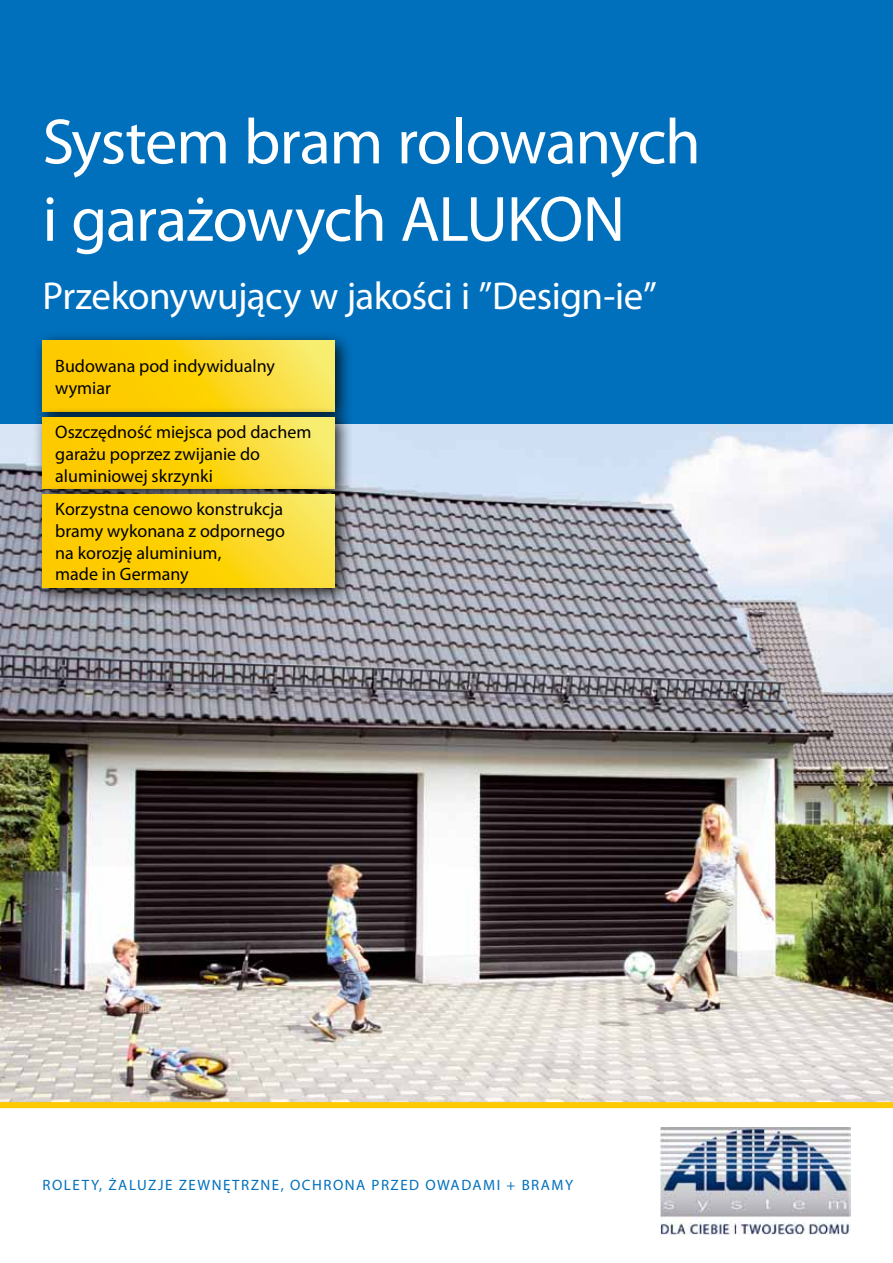
<style>
.page{position:relative;width:893px;height:1263px;background:#fff}
.page>*{position:absolute;margin:0;border:0;box-sizing:border-box;transform-origin:0 0}
.t1{font:64.5px/77.4px "Myriad Pro";letter-spacing:-.02em;color:#fff}
.t2{font:39px "Myriad Pro";letter-spacing:-.015em;color:#fff}
.t3{font:18px/21.6px "Myriad Pro";color:#000}
.t4{font:15px "Myriad Pro";letter-spacing:.1em;color:#0070bc}
</style>
<div class="page">
<div style="left:0;top:0;width:893px;height:456px;background:#0070bc"></div>
<div style="left:32px;top:330px;width:321px;height:99px;background:#000;opacity:.85"></div>
<svg style="left:43px;top:341px;width:292px;height:66px;background:#fbd51e"></svg>
<img style="left:661px;top:1127px;width:189px;height:107px">
<img style="left:0;top:425px;width:893px;height:677px">
<div style="left:32px;top:407px;width:321px;height:99px;background:#000;opacity:.85"></div>
<svg style="left:43px;top:418px;width:292px;height:66px;background:#fbd51e"></svg>
<div style="left:32px;top:484px;width:321px;height:122px;background:#000;opacity:.85"></div>
<svg style="left:43px;top:494px;width:292px;height:94px;background:#fcd419"></svg>
<div style="left:0;top:1102px;width:893px;height:6px;background:#fdca00"></div>
<h1 class="t1" style="left:43px;top:102px;width:660px">System bram rolowanych i garażowych ALUKON</h1>
<h2 class="t2" style="left:43px;top:272px;width:616px">Przekonywujący w jakości i ”Design-ie”</h2>
<p class="t3" style="left:55px;top:355px;width:221px">Budowana pod indywidualny wymiar</p>
<p class="t3" style="left:55px;top:421px;width:258px">Oszczędność miejsca pod dachem garażu poprzez zwijanie do aluminiowej skrzynki</p>
<p class="t3" style="left:55px;top:498px;width:231px">Korzystna cenowo konstrukcja bramy wykonana z odpornego na korozję aluminium,<br>made in Germany</p>
<p class="t4" style="left:43px;top:1175px;width:532px">ROLETY, ŻALUZJE ZEWNĘTRZNE, OCHRONA PRZED OWADAMI + BRAMY</p>
</div>
